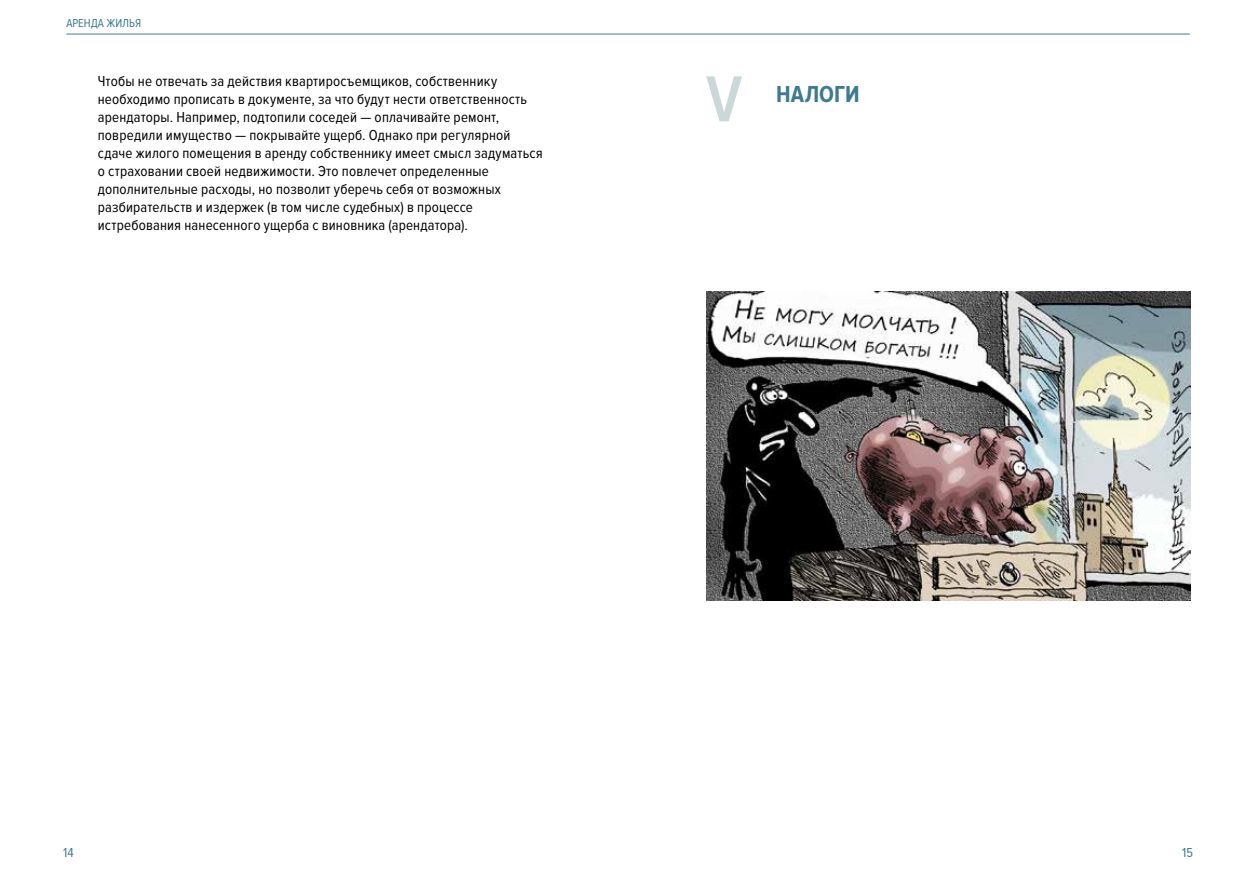
<style>
.page{position:relative;width:1259px;height:893px;background:#fff}
.page>*{position:absolute;margin:0;border:0;box-sizing:border-box;transform-origin:0 0}
.t1{font:600 67.5px "Proxima Nova Cond";color:#cbd7d8}
.t2{font:700 24px "Proxima Nova Cond";color:#3f7a90}
.t3{font:15px/18px "Proxima Nova Cond";letter-spacing:.01em;color:#000}
.t4{font:13.5px "Proxima Nova Cond";color:#3f7a90}
.t5{font:12px "Proxima Nova Cond";color:#3f7a90}
</style>
<div class="page">
<hr style="left:66px;top:34px;width:1123px;height:1px;background:#3f7a90">
<img style="left:706px;top:291px;width:485px;height:310px">
<p class="t5" style="left:66px;top:17px;width:76px">Аренда жилья</p>
<p class="t3" style="left:98px;top:72px;width:446px">Чтобы не отвечать за действия квартиросъемщиков, собственнику необходимо прописать в документе, за что будут нести ответственность арендаторы. Например, подтопили соседей — оплачивайте ремонт, повредили имущество — покрывайте ущерб. Однако при регулярной сдаче жилого помещения в аренду собственнику имеет смысл задуматься о страховании своей недвижимости. Это повлечет определенные дополнительные расходы, но позволит уберечь себя от возможных разбирательств и издержек (в том числе судебных) в процессе истребования нанесенного ущерба с виновника (арендатора).</p>
<h1 class="t1" style="left:706px;top:61px;width:38px">V</h1>
<h2 class="t2" style="left:776px;top:81px;width:85px">Налоги</h2>
<p class="t4" style="left:63px;top:845px;width:12px">14</p>
<p class="t4" style="left:1182px;top:845px;width:13px">15</p>
</div>
